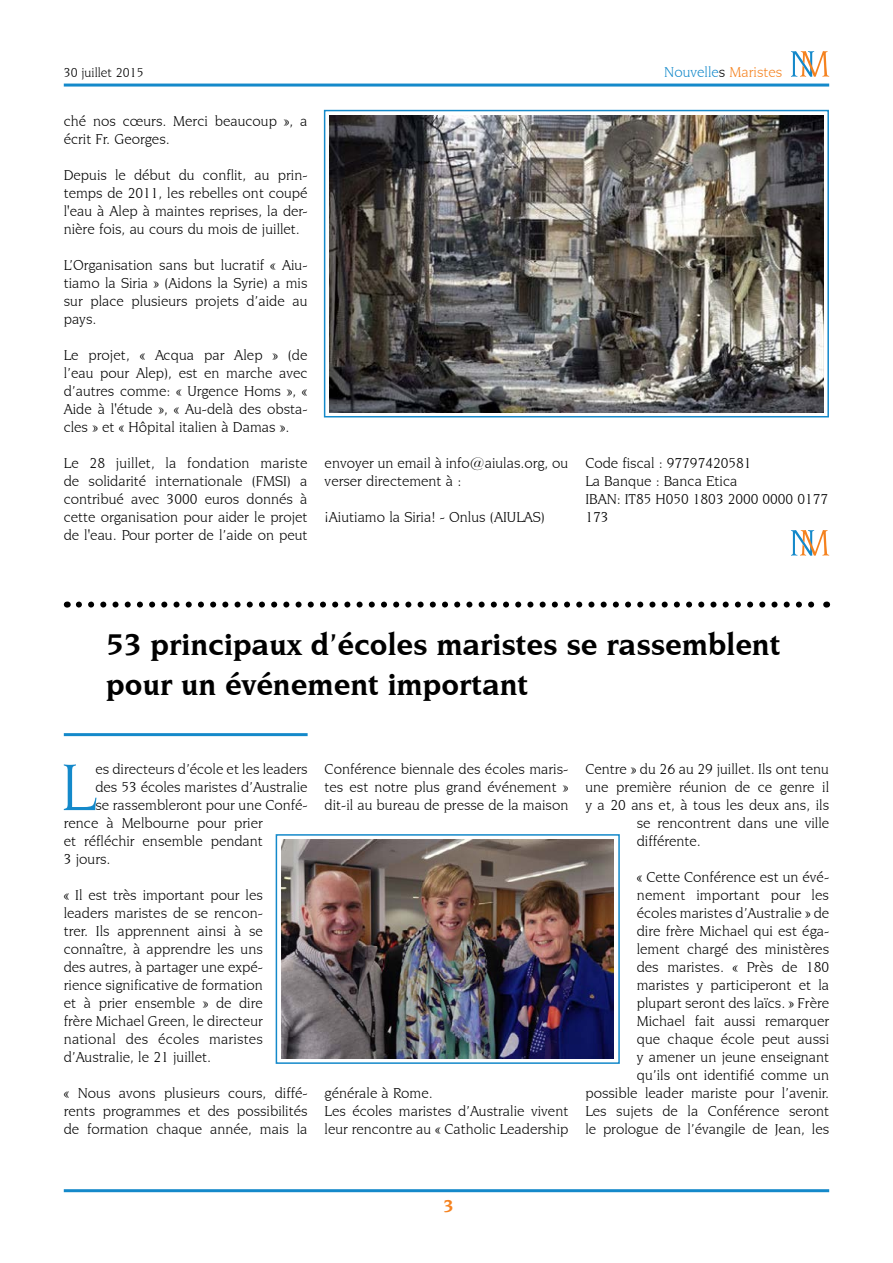
<style>
.page{position:relative;width:893px;height:1263px;background:#fff}
.page>*{position:absolute;margin:0;border:0;box-sizing:border-box;transform-origin:0 0}
.t1{font:70.2px "Novarese IT Cby BT";color:#1489ca}
.t2{font:700 31.5px/39.8px "Novarese IT Cby BT";color:#000}
.t3{font:700 18px "Novarese IT Cby BT";color:#f5821f}
.t4{font:15px/18px "Novarese IT Cby BT";color:#000;text-align:justify}
.t5{font:15px "Novarese IT Cby BT";color:#1489ca}
.t6{font:13.5px "Novarese IT Cby BT";color:#000}
.s1{color:#000}
.s2{color:#f5821f}
</style>
<div class="page">
<hr style="left:64px;top:1189px;width:765px;height:3px;background:#1489ca">
<hr style="left:64px;top:84px;width:765px;height:3px;background:#1489ca">
<svg style="left:791px;top:51px;width:38px;height:26px"></svg>
<svg style="left:79px;top:601px;width:736px;height:6px"></svg>
<svg style="left:791px;top:530px;width:38px;height:26px"></svg>
<hr style="left:64px;top:733px;width:244px;height:3px;background:#1489ca">
<img style="left:330px;top:115px;width:493px;height:297px">
<div style="left:324px;top:110px;width:505px;height:307px;border:2px solid #1489ca"></div>
<img style="left:281px;top:840px;width:333px;height:219px">
<div style="left:276px;top:834px;width:344px;height:230px;border:2px solid #1489ca"></div>
<p class="t6" style="left:64px;top:64px;width:81px">30 juillet 2015</p>
<p class="t5" style="left:664px;top:63px;width:120px">Nouvelle<span class="s1">s</span> <span class="s2">Maristes</span></p>
<p class="t4" style="left:64px;top:112px;width:245px">ché nos cœurs. Merci beaucoup », a écrit Fr. Georges.</p>
<p class="t4" style="left:64px;top:166px;width:245px">Depuis le début du conflit, au prin&shy;temps de 2011, les rebelles ont coupé l'eau à Alep à maintes reprises, la der&shy;nière fois, au cours du mois de juillet.</p>
<p class="t4" style="left:64px;top:256px;width:245px">L’Organisation sans but lucratif « Aiu&shy;tiamo la Siria » (Aidons la Syrie) a mis sur place plusieurs projets d’aide au pays.</p>
<p class="t4" style="left:64px;top:346px;width:245px">Le projet, « Acqua par Alep » (de l’eau pour Alep), est en marche avec d’autres comme: « Urgence Homs », « Aide à l'étude », « Au-delà des obsta&shy;cles » et « Hôpital italien à Damas ».</p>
<p class="t4" style="left:64px;top:454px;width:245px">Le 28 juillet, la fondation mariste de solidarité internationale (FMSI) a contribué avec 3000 euros donnés à cette organisation pour aider le projet de l'eau. Pour porter de l’aide on peut</p>
<p class="t4" style="left:325px;top:454px;width:245px">envoyer un email à info@aiulas.org, ou verser directement à :</p>
<p class="t4" style="left:325px;top:508px;width:222px">¡Aiutiamo la Siria! - Onlus (AIULAS)</p>
<p class="t4" style="left:585px;top:454px;width:244px;text-align:left">Code fiscal : 97797420581<br>La Banque : Banca Etica<br>IBAN: IT85 H050 1803 2000 0000 0177<br>173</p>
<h2 class="t2" style="left:106px;top:624px;width:676px">53 principaux d’écoles maristes se rassemblent pour un événement important</h2>
<h1 class="t1" style="left:61px;top:745px;width:36px">L</h1>
<p class="t4" style="left:95px;top:760px;width:214px">es directeurs d’école et les leaders</p>
<p class="t4" style="left:95px;top:778px;width:214px">des 53 écoles maristes d’Australie</p>
<p class="t4" style="left:95px;top:796px;width:214px">se rassembleront pour une Confé-</p>
<p class="t4" style="left:64px;top:814px;width:201px">rence à Melbourne pour prier</p>
<p class="t4" style="left:64px;top:832px;width:201px">et réfléchir ensemble pendant</p>
<p class="t4" style="left:64px;top:850px;width:48px">3 jours.</p>
<p class="t4" style="left:64px;top:886px;width:201px">« Il est très important pour les leaders maristes de se rencon&shy;trer. Ils apprennent ainsi à se connaître, à apprendre les uns des autres, à partager une expé&shy;rience significative de formation et à prier ensemble » de dire frère Michael Green, le directeur national des écoles maristes d’Australie, le 21 juillet.</p>
<p class="t4" style="left:64px;top:1084px;width:245px">« Nous avons plusieurs cours, diffé&shy;rents programmes et des possibilités de formation chaque année, mais la</p>
<p class="t4" style="left:325px;top:760px;width:245px">Conférence biennale des écoles maris&shy;tes est notre plus grand événement » dit-il au bureau de presse de la maison</p>
<p class="t4" style="left:325px;top:1084px;width:245px;text-align:left">générale à Rome.<br>Les écoles maristes d’Australie vivent leur rencontre au « Catholic Leadership</p>
<p class="t4" style="left:585px;top:760px;width:245px">Centre » du 26 au 29 juillet. Ils ont tenu</p>
<p class="t4" style="left:585px;top:778px;width:245px">une première réunion de ce genre il</p>
<p class="t4" style="left:585px;top:796px;width:245px">y a 20 ans et, à tous les deux ans, ils</p>
<p class="t4" style="left:637px;top:814px;width:194px">se rencontrent dans une ville</p>
<p class="t4" style="left:637px;top:832px;width:65px">différente.</p>
<p class="t4" style="left:585px;top:868px;width:245px;text-align:right">« Cette Conférence est un évé&shy;nement important pour les<br>écoles maristes d’Australie » de<br>dire frère Michael qui est éga-<br>lement chargé des ministères<br>des maristes. « Près de 180 maristes y participeront et la<br>plupart seront des laïcs. » Frère<br>Michael fait aussi remarquer<br>que chaque école peut aussi<br>y amener un jeune enseignant<br>qu’ils ont identifié comme un possible leader mariste pour l’avenir.<br>Les sujets de la Conférence seront le prologue de l’évangile de Jean, les</p>
<p class="t3" style="left:443px;top:1195px;width:12px">3</p>
</div>
